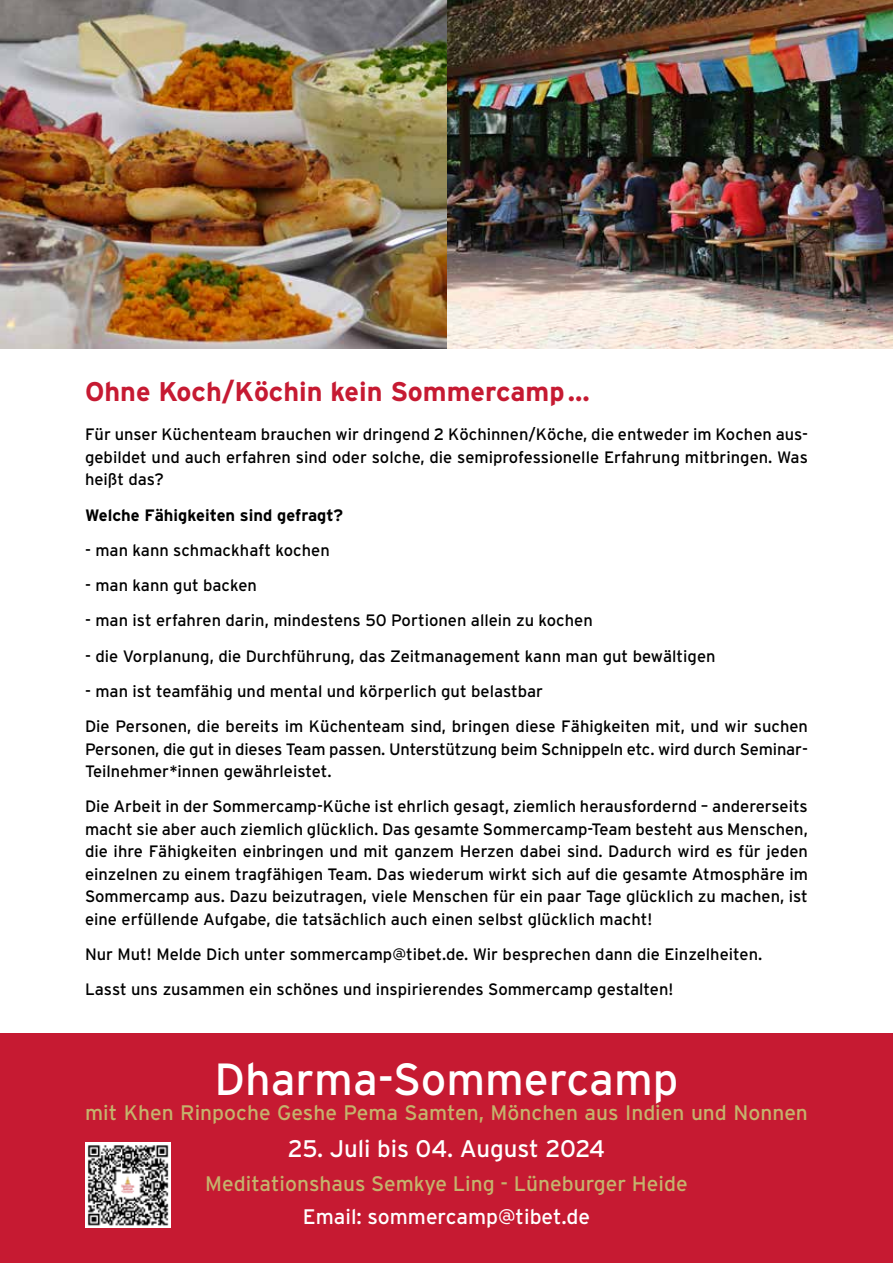
<style>
.page{position:relative;width:893px;height:1263px;background:#fff}
.page>*{position:absolute;margin:0;border:0;box-sizing:border-box;transform-origin:0 0}
.t1{font:45px "Interstate";color:#fff}
.t2{font:700 27px "Interstate";color:#c61a32}
.t3{font:24px "Interstate";color:#fff}
.t4{font:21px "Interstate";color:#c4b36c}
.t5{font:21px "Interstate";color:#fff}
.t6{font:16.5px/22.5px "Interstate";color:#000}
.t7{font:700 16.5px "Interstate";color:#000}
</style>
<div class="page">
<img style="left:0;top:0;width:893px;height:349px">
<div style="left:0;top:1033px;width:893px;height:230px;background:#c61a32"></div>
<img style="left:85px;top:1142px;width:85px;height:85px">
<h2 class="t2" style="left:85px;top:376px;width:506px">Ohne Koch/Köchin kein Sommercamp...</h2>
<p class="t6" style="left:85px;top:423px;width:724px;text-align:justify">Für unser Küchenteam brauchen wir dringend 2 Köchinnen/Köche, die entweder im Kochen aus&shy;gebildet und auch erfahren sind oder solche, die semiprofessionelle Erfahrung mitbringen. Was heißt das?</p>
<p class="t7" style="left:85px;top:505px;width:260px">Welche Fähigkeiten sind gefragt?</p>
<p class="t6" style="left:85px;top:539px;width:246px">- man kann schmackhaft kochen</p>
<p class="t6" style="left:85px;top:574px;width:173px">- man kann gut backen</p>
<p class="t6" style="left:85px;top:609px;width:509px">- man ist erfahren darin, mindestens 50 Portionen allein zu kochen</p>
<p class="t6" style="left:85px;top:644px;width:632px">- die Vorplanung, die Durchführung, das Zeitmanagement kann man gut bewältigen</p>
<p class="t6" style="left:85px;top:673px;width:724px;line-height:35.2px">- man ist teamfähig und mental und körperlich gut belastbar<br>Die Personen, die bereits im Küchenteam sind, bringen diese Fähigkeiten mit, und wir suchen</p>
<p class="t6" style="left:85px;top:737px;width:724px">Personen, die gut in dieses Team passen. Unterstützung beim Schnippeln etc. wird durch Seminar-<br>Teilnehmer*innen gewährleistet.</p>
<p class="t6" style="left:85px;top:795px;width:724px;text-align:justify">Die Arbeit in der Sommercamp-Küche ist ehrlich gesagt, ziemlich herausfordernd – andererseits macht sie aber auch ziemlich glücklich. Das gesamte Sommercamp-Team besteht aus Menschen, die ihre Fähigkeiten einbringen und mit ganzem Herzen dabei sind. Dadurch wird es für jeden einzelnen zu einem tragfähigen Team. Das wiederum wirkt sich auf die gesamte Atmosphäre im Sommercamp aus. Dazu beizutragen, viele Menschen für ein paar Tage glücklich zu machen, ist eine erfüllende Aufgabe, die tatsächlich auch einen selbst glücklich macht!</p>
<p class="t6" style="left:85px;top:937px;width:679px;line-height:35.2px">Nur Mut! Melde Dich unter sommercamp@tibet.de. Wir besprechen dann die Einzelheiten.<br>Lasst uns zusammen ein schönes und inspirierendes Sommercamp gestalten!</p>
<h1 class="t1" style="left:215px;top:1053px;width:465px">Dharma-Sommercamp</h1>
<p class="t4" style="left:85px;top:1100px;width:724px">mit Khen Rinpoche Geshe Pema Samten, Mönchen aus Indien und Nonnen</p>
<h3 class="t3" style="left:288px;top:1135px;width:319px">25. Juli bis 04. August 2024</h3>
<p class="t4" style="left:205px;top:1171px;width:484px">Meditationshaus Semkye Ling - Lüneburger Heide</p>
<p class="t5" style="left:303px;top:1205px;width:289px">Email: sommercamp@tibet.de</p>
</div>
